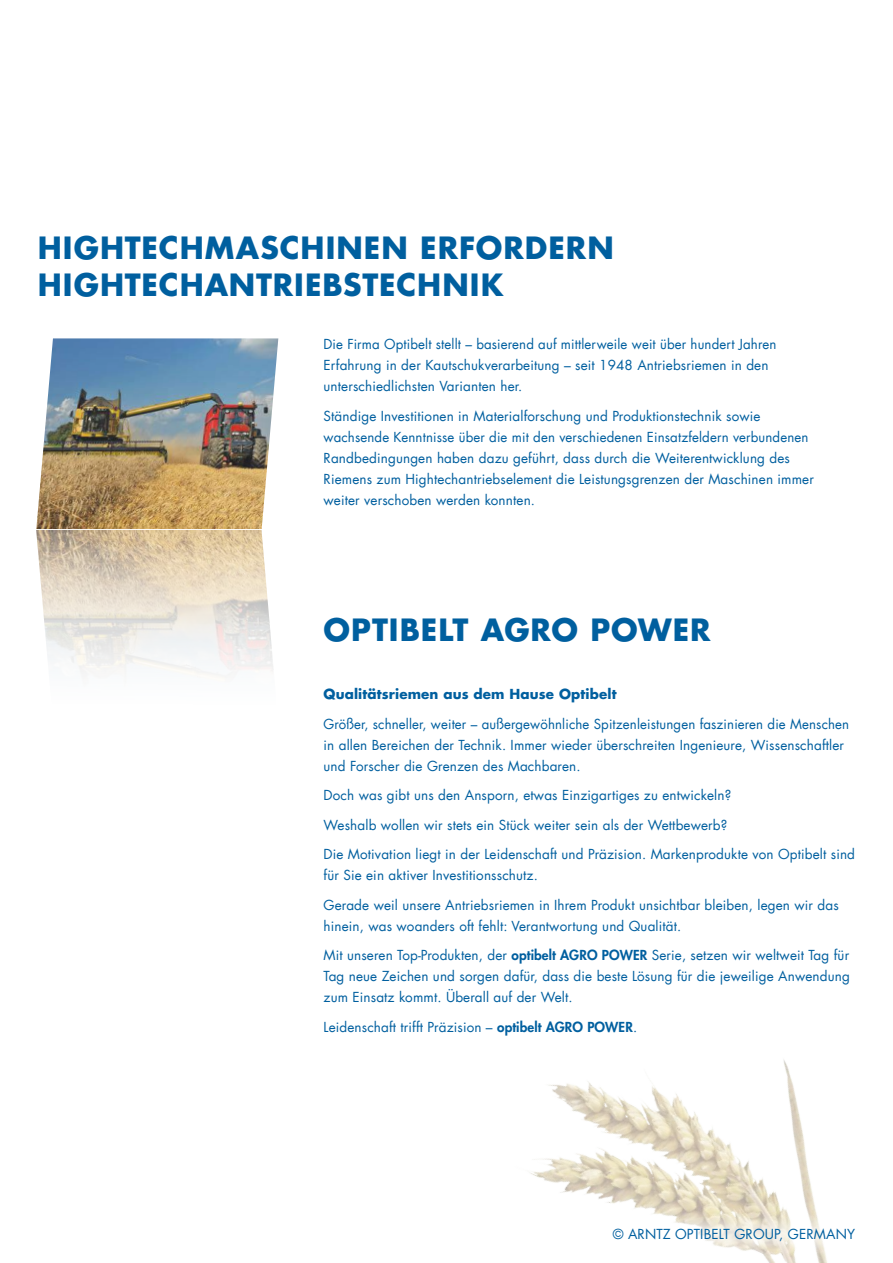
<style>
.page{position:relative;width:893px;height:1263px;background:#fff}
.page>*{position:absolute;margin:0;border:0;box-sizing:border-box;transform-origin:0 0}
.t1{font:700 30px/37.5px "Futura Com";letter-spacing:.035em;color:#005f9f}
.t2{font:13.5px/21px "Futura Com";letter-spacing:.01em;color:#005f9f}
.t3{font:700 13.5px "Futura Com";letter-spacing:.01em;color:#005f9f}
.s1{font-weight:800}
</style>
<div class="page">
<img style="left:36px;top:338px;width:242px;height:337px">
<img style="left:531px;top:1060px;width:296px;height:203px">
<svg style="left:604px;top:1210px;width:223px;height:48px"></svg>
<h1 class="t1" style="left:38px;top:228px;width:577px">HIGHTECHMASCHINEN ERFORDERN<br>HIGHTECHANTRIEBSTECHNIK</h1>
<p class="t2" style="left:324px;top:334px;width:454px">Die Firma Optibelt stellt – basierend auf mittlerweile weit über hundert Jahren<br>Erfahrung in der Kautschukverarbeitung – seit 1948 Antriebsriemen in den unterschiedlichsten Varianten her.</p>
<p class="t2" style="left:324px;top:405px;width:492px">Ständige Investitionen in Materialforschung und Produktionstechnik sowie wachsende Kenntnisse über die mit den verschiedenen Einsatzfeldern verbundenen Randbedingungen haben dazu geführt, dass durch die Weiterentwicklung des Riemens zum Hightechantriebselement die Leistungsgrenzen der Maschinen immer weiter verschoben werden konnten.</p>
<h1 class="t1" style="left:324px;top:610px;width:389px">OPTIBELT AGRO POWER</h1>
<p class="t3" style="left:324px;top:684px;width:295px">Qualitätsriemen aus dem Hause Optibelt</p>
<p class="t2" style="left:324px;top:713px;width:527px">Größer, schneller, weiter – außergewöhnliche Spitzenleistungen faszinieren die Menschen in allen Bereichen der Technik. Immer wieder überschreiten Ingenieure, Wissenschaftler und Forscher die Grenzen des Machbaren.</p>
<p class="t2" style="left:324px;top:780px;width:533px;line-height:29.5px">Doch was gibt uns den Ansporn, etwas Einzigartiges zu entwickeln?<br>Weshalb wollen wir stets ein Stück weiter sein als der Wettbewerb?<br>Die Motivation liegt in der Leidenschaft und Präzision. Markenprodukte von Optibelt sind</p>
<p class="t2" style="left:324px;top:860px;width:517px;line-height:29.5px">für Sie ein aktiver Investitionsschutz.<br>Gerade weil unsere Antriebsriemen in Ihrem Produkt unsichtbar bleiben, legen wir das</p>
<p class="t2" style="left:324px;top:911px;width:527px;line-height:29.5px">hinein, was woanders oft fehlt: Verantwortung und Qualität.<br>Mit unseren Top-Produkten, der <span class="s1">optibelt AGRO POWER</span> Serie, setzen wir weltweit Tag für</p>
<p class="t2" style="left:324px;top:966px;width:528px">Tag neue Zeichen und sorgen dafür, dass die beste Lösung für die jeweilige Anwendung zum Einsatz kommt. Überall auf der Welt.</p>
<p class="t2" style="left:324px;top:1016px;width:315px">Leidenschaft trifft Präzision – <span class="s1">optibelt AGRO POWER</span>.</p>
<p class="t2" style="left:613px;top:1223px;width:244px">© ARNTZ OPTIBELT GROUP, GERMANY</p>
</div>
